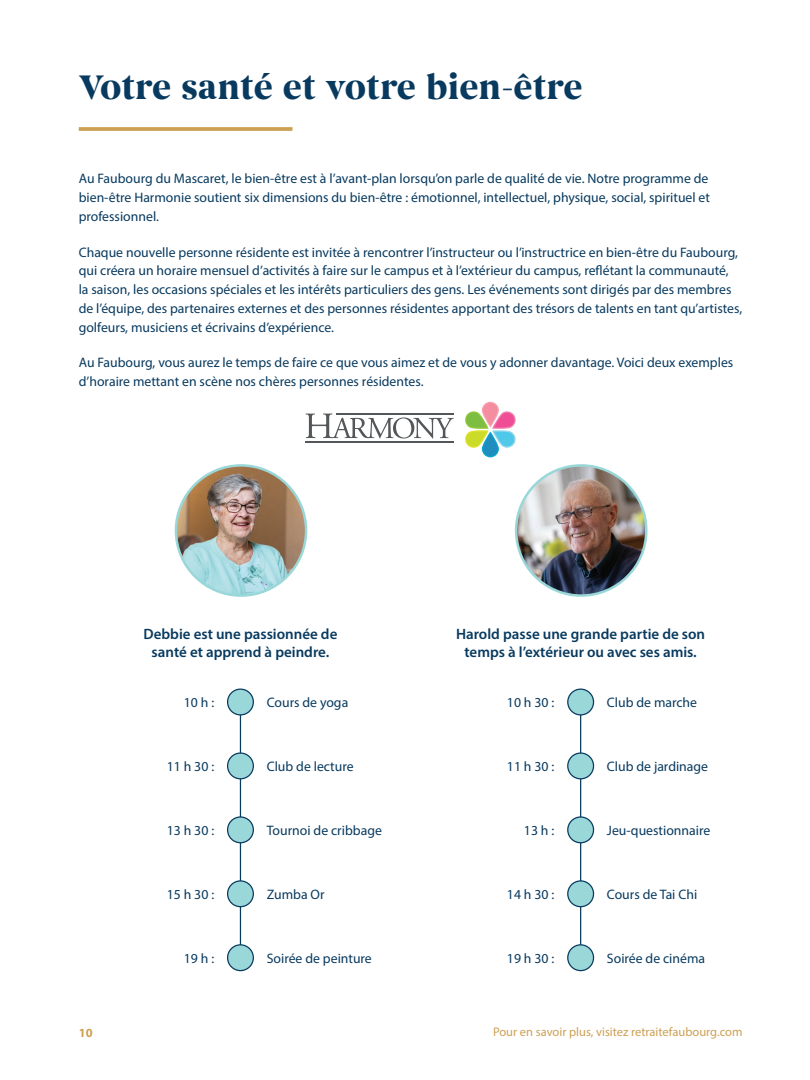
<style>
.page{position:relative;width:810px;height:1080px;background:#fff}
.page>*{position:absolute;margin:0;border:0;box-sizing:border-box;transform-origin:0 0}
.t1{font:700 35px "Begum";color:#083a5f}
.t2{font:600 15px/18.8px "Myriad Pro";color:#083a5f;text-align:center}
.t3{font:13.75px/18.8px "Myriad Pro";color:#083a5f}
.t4{font:12.5px "Myriad Pro";color:#cda054}
.t5{font:700 12.5px "Myriad Pro";color:#cda054}
</style>
<div class="page">
<hr style="left:240px;top:702px;width:1px;height:262px;background:#083a5f">
<hr style="left:580px;top:702px;width:1px;height:262px;background:#083a5f">
<hr style="left:79px;top:127px;width:213px;height:4px;background:#d0a55e">
<div style="left:482px;top:431px;width:17px;height:26px;background:#09a5cf;border-radius:9px"></div>
<div style="left:482px;top:402px;width:17px;height:26px;background:#f6a2b2;border-radius:9px"></div>
<svg style="left:306px;top:414px;width:148px;height:25px"></svg>
<hr style="left:337px;top:414px;width:117px;height:1px;background:#545759">
<hr style="left:306px;top:442px;width:148px;height:1px;background:#545759">
<div style="left:483px;top:403px;width:15px;height:22px;background:#f48d9f;border-radius:7px"></div>
<div style="left:483px;top:434px;width:15px;height:22px;background:#1f8ebe;border-radius:7px"></div>
<svg style="left:465px;top:411px;width:51px;height:37px"></svg>
<img style="left:516px;top:465px;width:130px;height:131px;border-radius:65px">
<div style="left:228px;top:689px;width:25px;height:26px;background:#9ad7d8;border-radius:50%"></div>
<div style="left:227px;top:689px;width:27px;height:27px;border:1px solid #083a5f;border-radius:50%"></div>
<div style="left:568px;top:689px;width:26px;height:26px;background:#9ad7d8;border-radius:50%"></div>
<div style="left:567px;top:689px;width:27px;height:27px;border:1px solid #083a5f;border-radius:50%"></div>
<div style="left:228px;top:753px;width:25px;height:26px;background:#9ad7d8;border-radius:50%"></div>
<div style="left:227px;top:752px;width:27px;height:27px;border:1px solid #083a5f;border-radius:50%"></div>
<div style="left:568px;top:753px;width:26px;height:26px;background:#9ad7d8;border-radius:50%"></div>
<div style="left:567px;top:752px;width:27px;height:27px;border:1px solid #083a5f;border-radius:50%"></div>
<div style="left:228px;top:817px;width:25px;height:26px;background:#9ad7d8;border-radius:50%"></div>
<div style="left:227px;top:816px;width:27px;height:27px;border:1px solid #083a5f;border-radius:50%"></div>
<div style="left:568px;top:817px;width:26px;height:26px;background:#9ad7d8;border-radius:50%"></div>
<div style="left:567px;top:816px;width:27px;height:27px;border:1px solid #083a5f;border-radius:50%"></div>
<div style="left:228px;top:881px;width:25px;height:26px;background:#9ad7d8;border-radius:50%"></div>
<div style="left:227px;top:880px;width:27px;height:27px;border:1px solid #083a5f;border-radius:50%"></div>
<div style="left:568px;top:881px;width:26px;height:26px;background:#9ad7d8;border-radius:50%"></div>
<div style="left:567px;top:880px;width:27px;height:27px;border:1px solid #083a5f;border-radius:50%"></div>
<div style="left:228px;top:945px;width:25px;height:26px;background:#9ad7d8;border-radius:50%"></div>
<div style="left:227px;top:944px;width:27px;height:27px;border:1px solid #083a5f;border-radius:50%"></div>
<div style="left:568px;top:945px;width:26px;height:26px;background:#9ad7d8;border-radius:50%"></div>
<div style="left:567px;top:944px;width:27px;height:27px;border:1px solid #083a5f;border-radius:50%"></div>
<img style="left:176px;top:465px;width:130px;height:131px;border-radius:65px">
<h1 class="t1" style="left:79px;top:66px;width:505px">Votre santé et votre bien-être</h1>
<p class="t3" style="left:79px;top:169px;width:633px;text-align:justify">Au Faubourg du Mascaret, le bien-être est à l’avant-plan lorsqu’on parle de qualité de vie. Notre programme de bien-être Harmonie soutient six dimensions du bien-être : émotionnel, intellectuel, physique, social, spirituel et professionnel.</p>
<p class="t3" style="left:79px;top:242px;width:665px">Chaque nouvelle personne résidente est invitée à rencontrer l’instructeur ou l’instructrice en bien-être du Faubourg, qui créera un horaire mensuel d’activités à faire sur le campus et à l’extérieur du campus, reflétant la communauté,<br>la saison, les occasions spéciales et les intérêts particuliers des gens. Les événements sont dirigés par des membres de l’équipe, des partenaires externes et des personnes résidentes apportant des trésors de talents en tant qu’artistes, golfeurs, musiciens et écrivains d’expérience.</p>
<p class="t3" style="left:79px;top:353px;width:656px">Au Faubourg, vous aurez le temps de faire ce que vous aimez et de vous y adonner davantage. Voici deux exemples d’horaire mettant en scène nos chères personnes résidentes.</p>
<p class="t2" style="left:143px;top:624px;width:195px">Debbie est une passionnée de santé et apprend à peindre.</p>
<p class="t2" style="left:456px;top:624px;width:251px">Harold passe une grande partie de son temps à l’extérieur ou avec ses amis.</p>
<p class="t3" style="left:184px;top:693px;width:32px">10 h :</p>
<p class="t3" style="left:507px;top:693px;width:49px">10 h 30 :</p>
<p class="t3" style="left:267px;top:693px;width:83px">Cours de yoga</p>
<p class="t3" style="left:607px;top:693px;width:92px">Club de marche</p>
<p class="t3" style="left:267px;top:757px;width:88px">Club de lecture</p>
<p class="t3" style="left:607px;top:757px;width:103px">Club de jardinage</p>
<p class="t3" style="left:167px;top:757px;width:49px">11 h 30 :</p>
<p class="t3" style="left:507px;top:757px;width:49px">11 h 30 :</p>
<p class="t3" style="left:267px;top:821px;width:117px">Tournoi de cribbage</p>
<p class="t3" style="left:607px;top:821px;width:105px">Jeu-questionnaire</p>
<p class="t3" style="left:167px;top:821px;width:49px">13 h 30 :</p>
<p class="t3" style="left:524px;top:821px;width:32px">13 h :</p>
<p class="t3" style="left:267px;top:885px;width:59px">Zumba Or</p>
<p class="t3" style="left:607px;top:885px;width:92px">Cours de Tai Chi</p>
<p class="t3" style="left:167px;top:885px;width:49px">15 h 30 :</p>
<p class="t3" style="left:507px;top:885px;width:49px">14 h 30 :</p>
<p class="t3" style="left:267px;top:949px;width:107px">Soirée de peinture</p>
<p class="t3" style="left:607px;top:949px;width:100px">Soirée de cinéma</p>
<p class="t3" style="left:184px;top:949px;width:32px">19 h :</p>
<p class="t3" style="left:507px;top:949px;width:49px">19 h 30 :</p>
<p class="t5" style="left:79px;top:1025px;width:15px">10</p>
<p class="t4" style="left:493px;top:1024px;width:251px">Pour en savoir plus, visitez retraitefaubourg.com</p>
</div>
